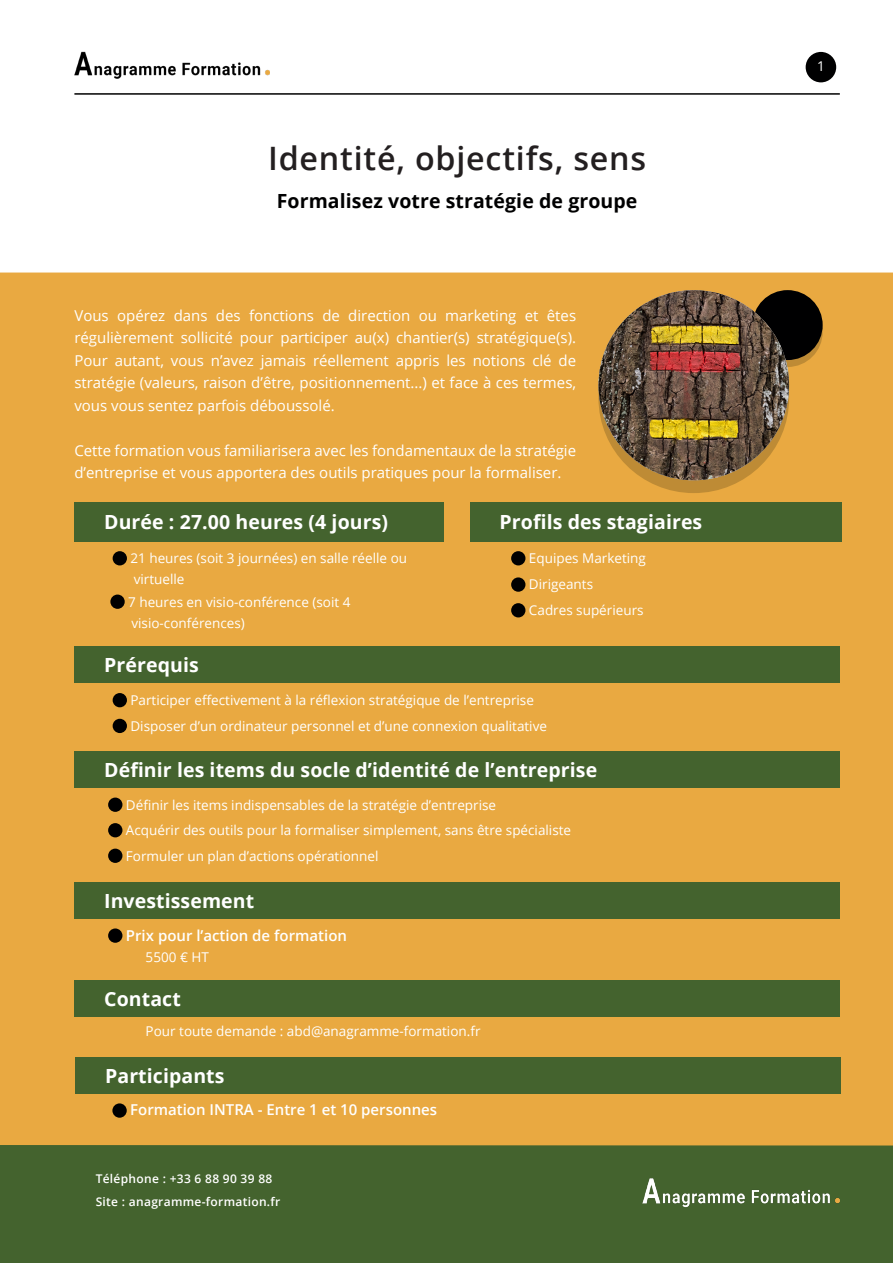
<style>
.page{position:relative;width:893px;height:1263px;background:#fff}
.page>*{position:absolute;margin:0;border:0;box-sizing:border-box;transform-origin:0 0}
.Heading_1___36pt{font:600 32.25px "Open Sans";letter-spacing:.025em;color:#231f20}
.Heading_4___12pt{font:700 19.5px "Open Sans";letter-spacing:.005em;color:#fff}
.Heading_4___12pt-2{font:700 19.5px "Open Sans";letter-spacing:.005em;color:#000001}
.Body___9pt_Left_Just{font:15px/22.5px "Open Sans";color:#fff;text-align:justify}
.Body___9pt_Left_Just-2{font:600 15px "Open Sans";color:#fff}
.Body___9pt_Left_Just-3{font:13.5px "Open Sans";color:#fff}
.Body___9pt_Align_Cen{font:13.5px "Open Sans";color:#fff}
.Body___7pt{font:600 12px "Open Sans";letter-spacing:.025em;color:#fff}
</style>
<div class="page">
<img style="left:74px;top:51px;width:196px;height:28px">
<div style="left:0;top:1145px;width:893px;height:118px;background:#44632e"></div>
<hr style="left:74px;top:93px;width:766px;height:2px;background:#000001">
<div style="left:0;top:273px;width:893px;height:872px;background:#e9a941"></div>
<svg style="left:598px;top:303px;width:191px;height:190px;background:#bd8b36"></svg>
<svg style="left:752px;top:297px;width:71px;height:70px"></svg>
<div style="left:752px;top:290px;width:71px;height:70px;background:#000001;border-radius:50%"></div>
<img style="left:643px;top:1178px;width:197px;height:30px">
<div style="left:113px;top:693px;width:14px;height:14px;background:#000001;border-radius:50%"></div>
<div style="left:113px;top:719px;width:14px;height:14px;background:#000001;border-radius:50%"></div>
<div style="left:511px;top:551px;width:14px;height:14px;background:#000001;border-radius:50%"></div>
<div style="left:113px;top:551px;width:14px;height:14px;background:#000001;border-radius:50%"></div>
<div style="left:110px;top:594px;width:15px;height:15px;background:#000001;border-radius:50%"></div>
<div style="left:511px;top:577px;width:14px;height:15px;background:#000001;border-radius:50%"></div>
<div style="left:511px;top:603px;width:14px;height:14px;background:#000001;border-radius:50%"></div>
<div style="left:108px;top:797px;width:14px;height:15px;background:#000001;border-radius:50%"></div>
<div style="left:108px;top:928px;width:14px;height:15px;background:#000001;border-radius:50%"></div>
<div style="left:108px;top:823px;width:14px;height:14px;background:#000001;border-radius:50%"></div>
<div style="left:108px;top:849px;width:14px;height:14px;background:#000001;border-radius:50%"></div>
<div style="left:74px;top:882px;width:766px;height:37px;background:#44632e"></div>
<div style="left:74px;top:980px;width:766px;height:37px;background:#44632e"></div>
<img style="left:598px;top:290px;width:191px;height:190px;border-radius:95px">
<div style="left:74px;top:502px;width:370px;height:39px;background:#44632e"></div>
<div style="left:470px;top:502px;width:371px;height:39px;background:#44632e"></div>
<div style="left:74px;top:751px;width:766px;height:37px;background:#44632e"></div>
<div style="left:74px;top:646px;width:766px;height:37px;background:#44632e"></div>
<div style="left:806px;top:52px;width:30px;height:30px;background:#000001;border-radius:50%"></div>
<div style="left:112px;top:1103px;width:15px;height:15px;background:#000001;border-radius:50%"></div>
<div style="left:75px;top:1057px;width:766px;height:37px;background:#44632e"></div>
<p class="Heading_1___36pt" style="left:268px;top:136px;width:380px">Identité, objectifs, sens</p>
<p class="Heading_4___12pt-2" style="left:277px;top:187px;width:362px">Formalisez votre stratégie de groupe</p>
<p class="Body___9pt_Left_Just" style="left:74px;top:304px;width:503px">Vous opérez dans des fonctions de direction ou marketing et êtes régulièrement sollicité pour participer au(x) chantier(s) stratégique(s).<br>Pour autant, vous n’avez jamais réellement appris les notions clé de stratégie (valeurs, raison d’être, positionnement...) et face à ces termes, vous vous sentez parfois déboussolé.</p>
<p class="Body___9pt_Left_Just" style="left:74px;top:439px;width:503px">Cette formation vous familiarisera avec les fondamentaux de la stratégie d’entreprise et vous apportera des outils pratiques pour la formaliser.</p>
<p class="Heading_4___12pt" style="left:104px;top:508px;width:285px">Durée : 27.00 heures (4 jours)</p>
<p class="Heading_4___12pt" style="left:500px;top:508px;width:204px">Profils des stagiaires</p>
<p class="Body___9pt_Left_Just-3" style="left:130px;top:549px;width:278px">21 heures (soit 3 journées) en salle réelle ou</p>
<p class="Body___9pt_Left_Just-3" style="left:529px;top:549px;width:119px">Equipes Marketing</p>
<p class="Body___9pt_Left_Just-3" style="left:134px;top:570px;width:52px">virtuelle</p>
<p class="Body___9pt_Left_Just-3" style="left:128px;top:592px;width:224px">7 heures en visio-conférence (soit 4</p>
<p class="Body___9pt_Left_Just-3" style="left:131px;top:613px;width:115px">visio-conférences)</p>
<p class="Body___9pt_Left_Just-3" style="left:529px;top:575px;width:66px">Dirigeants</p>
<p class="Body___9pt_Left_Just-3" style="left:529px;top:601px;width:116px">Cadres supérieurs</p>
<p class="Heading_4___12pt" style="left:104px;top:651px;width:96px">Prérequis</p>
<p class="Body___9pt_Left_Just-3" style="left:130px;top:691px;width:405px">Participer effectivement à la réflexion stratégique de l’entreprise</p>
<p class="Body___9pt_Left_Just-3" style="left:130px;top:717px;width:418px">Disposer d’un ordinateur personnel et d’une connexion qualitative</p>
<p class="Heading_4___12pt" style="left:104px;top:756px;width:495px">Définir les items du socle d’identité de l’entreprise</p>
<p class="Body___9pt_Left_Just-3" style="left:126px;top:795px;width:372px">Définir les items indispensables de la stratégie d’entreprise</p>
<p class="Body___9pt_Left_Just-3" style="left:126px;top:821px;width:447px">Acquérir des outils pour la formaliser simplement, sans être spécialiste</p>
<p class="Body___9pt_Left_Just-3" style="left:126px;top:846px;width:254px">Formuler un plan d’actions opérationnel</p>
<p class="Heading_4___12pt" style="left:104px;top:887px;width:152px">Investissement</p>
<p class="Body___9pt_Left_Just-2" style="left:126px;top:925px;width:223px">Prix pour l’action de formation</p>
<p class="Body___9pt_Left_Just-3" style="left:146px;top:948px;width:65px">5500 € HT</p>
<p class="Heading_4___12pt" style="left:104px;top:985px;width:78px">Contact</p>
<p class="Body___9pt_Left_Just-3" style="left:146px;top:1022px;width:336px">Pour toute demande : abd@anagramme-formation.fr</p>
<p class="Heading_4___12pt" style="left:105px;top:1062px;width:121px">Participants</p>
<p class="Body___9pt_Left_Just-2" style="left:130px;top:1100px;width:308px">Formation INTRA - Entre 1 et 10 personnes</p>
<p class="Body___7pt" style="left:96px;top:1170px;width:178px">Téléphone : +33 6 88 90 39 88</p>
<p class="Body___7pt" style="left:96px;top:1193px;width:186px">Site : anagramme-formation.fr</p>
<p class="Body___9pt_Align_Cen" style="left:817px;top:57px;width:9px">1</p>
</div>
